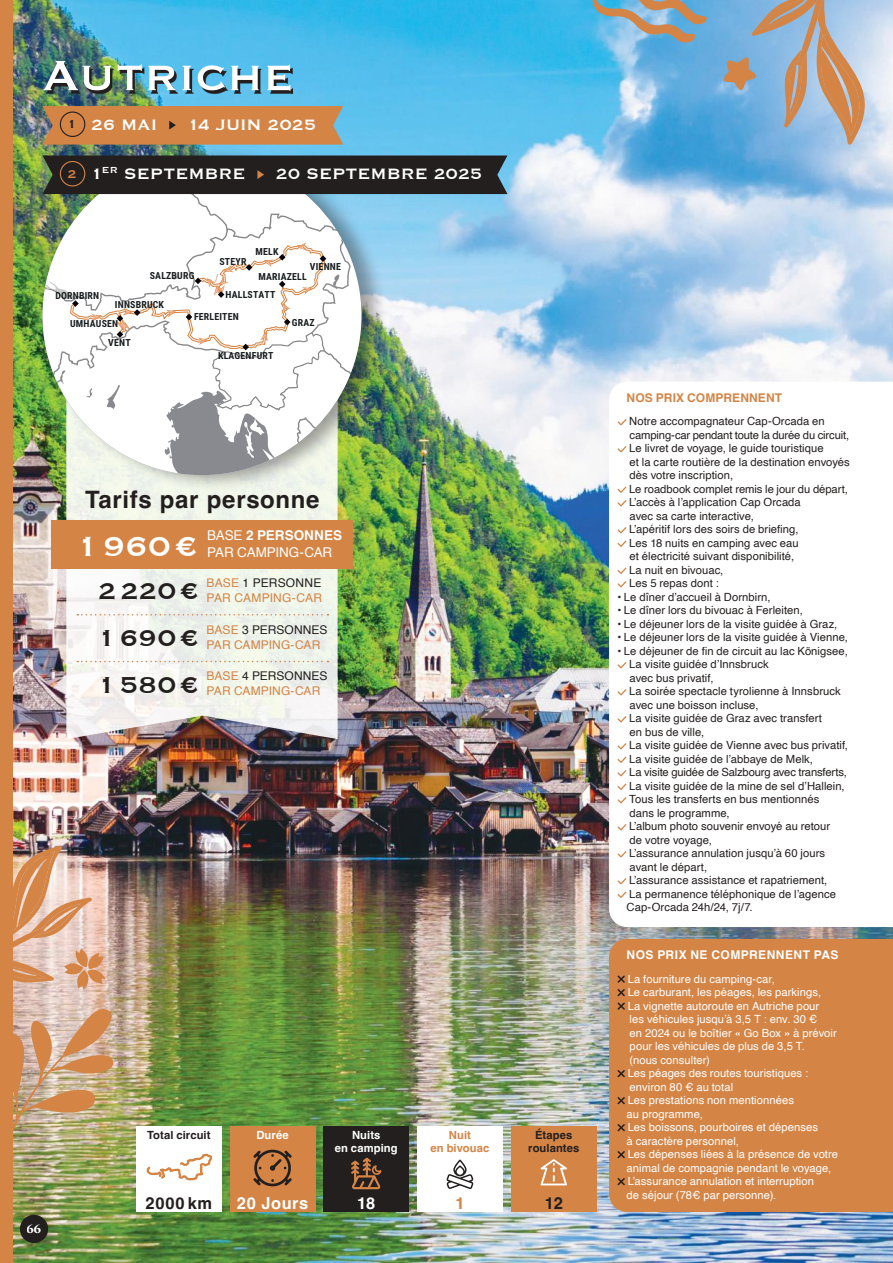
<style>
.page{position:relative;width:893px;height:1263px;background:#fff}
.page>*{position:absolute;margin:0;border:0;box-sizing:border-box;transform-origin:0 0}
.t1{font:55.5px "Copperplate";letter-spacing:-.005em;color:#fff}
.t2{font:36px "Copperplate";color:#fff}
.t3{font:30px "Copperplate";letter-spacing:.025em;color:#241f1f}
.t4{font:700 24px "Helvetica";letter-spacing:.03em;color:#241f1f}
.t5{font:19.5px "Copperplate";letter-spacing:.005em;color:#fff}
.t6{font:700 16.5px "Helvetica";letter-spacing:.03em;color:#fff}
.t7{font:700 16.5px "Helvetica";letter-spacing:.045em;color:#241f1f}
.t8{font:700 16.5px "Helvetica";color:#d48445}
.t9{font:13.5px/16.5px "Helvetica";letter-spacing:-.005em;color:#fff}
.t10{font:12px/15px "Helvetica";letter-spacing:.005em;color:#d48445}
.t11{font:700 12px "Helvetica";letter-spacing:.04em;color:#fff}
.t12{font:700 12px "Helvetica";letter-spacing:.01em;color:#d48445}
.t13{font:11.25px/13.5px "Helvetica";letter-spacing:.005em;color:#241f1f}
.t14{font:11.25px/13.5px "Helvetica";letter-spacing:.005em;color:#fff}
.t15{font:700 11.25px/13.5px "Helvetica";letter-spacing:.005em;color:#241f1f;text-align:center}
.t16{font:700 11.25px/13.5px "Helvetica";letter-spacing:.01em;color:#fff;text-align:center}
.t17{font:700 11.25px/13.5px "Helvetica";letter-spacing:.005em;color:#d48445;text-align:center}
.t18{font:700 11.25px "Trajan Pro 3";color:#fff}
.t19{font:700 9.75px/19px "Roboto Condensed";letter-spacing:.02em;color:#191e1f}
.s1{font-size:15px;color:#241f1f}
.s2{font-size:15px;color:#d48445}
.s3{font-weight:700}
.s4{color:#241f1f}
</style>
<div class="page">
<img style="left:13px;top:0;width:880px;height:1263px">
<img style="left:13px;top:1007px;width:110px;height:142px">
<svg style="left:13px;top:845px;width:92px;height:145px;background:#d9ae94"></svg>
<svg style="left:723px;top:0;width:146px;height:145px;background:#9fadb9"></svg>
<svg style="left:592px;top:0;width:115px;height:44px;background:#8ca9b5"></svg>
<img style="left:46px;top:64px;width:247px;height:30px">
<div style="left:20px;top:1215px;width:28px;height:28px;background:#241f1f;border-radius:50%"></div>
<div style="left:0;top:0;width:13px;height:1263px;background:#d48445"></div>
<svg style="left:66px;top:492px;width:272px;height:247px;fill:#f1f5eb"></svg>
<div style="left:41px;top:145px;width:347px;height:347px;background:#241f1f;opacity:.41"></div>
<svg style="left:43px;top:194px;width:318px;height:49px"></svg>
<svg style="left:43px;top:243px;width:318px;height:232px"></svg>
<div style="left:51px;top:520px;width:302px;height:49px;background:#d48445"></div>
<svg style="left:77px;top:614px;width:251px;height:1px"></svg>
<svg style="left:77px;top:661px;width:251px;height:1px"></svg>
<svg style="left:609px;top:382px;width:284px;height:545px"></svg>
<svg style="left:617px;top:419px;width:9px;height:6px"></svg>
<svg style="left:617px;top:446px;width:9px;height:6px"></svg>
<svg style="left:617px;top:486px;width:9px;height:7px"></svg>
<svg style="left:617px;top:500px;width:9px;height:6px"></svg>
<svg style="left:617px;top:527px;width:9px;height:6px"></svg>
<svg style="left:617px;top:540px;width:9px;height:7px"></svg>
<svg style="left:617px;top:567px;width:9px;height:7px"></svg>
<svg style="left:617px;top:581px;width:9px;height:6px"></svg>
<svg style="left:617px;top:662px;width:9px;height:6px"></svg>
<svg style="left:617px;top:689px;width:9px;height:6px"></svg>
<svg style="left:617px;top:716px;width:9px;height:6px"></svg>
<svg style="left:617px;top:743px;width:9px;height:6px"></svg>
<svg style="left:617px;top:756px;width:9px;height:7px"></svg>
<svg style="left:617px;top:770px;width:9px;height:6px"></svg>
<svg style="left:617px;top:783px;width:9px;height:7px"></svg>
<svg style="left:617px;top:797px;width:9px;height:6px"></svg>
<svg style="left:617px;top:824px;width:9px;height:6px"></svg>
<svg style="left:617px;top:851px;width:9px;height:6px"></svg>
<svg style="left:617px;top:878px;width:9px;height:6px"></svg>
<svg style="left:617px;top:891px;width:9px;height:7px"></svg>
<div style="left:609px;top:939px;width:284px;height:273px;background:#d48445"></div>
<svg style="left:617px;top:975px;width:8px;height:8px"></svg>
<svg style="left:617px;top:989px;width:8px;height:7px"></svg>
<svg style="left:617px;top:1002px;width:8px;height:8px"></svg>
<svg style="left:617px;top:1070px;width:8px;height:7px"></svg>
<svg style="left:617px;top:1097px;width:8px;height:7px"></svg>
<svg style="left:617px;top:1124px;width:8px;height:7px"></svg>
<svg style="left:617px;top:1151px;width:8px;height:7px"></svg>
<svg style="left:617px;top:1178px;width:8px;height:7px"></svg>
<div style="left:323px;top:1126px;width:86px;height:86px;background:#241f1f"></div>
<svg style="left:351px;top:1158px;width:30px;height:31px"></svg>
<div style="left:230px;top:1126px;width:85px;height:86px;background:#d48445"></div>
<svg style="left:253px;top:1149px;width:39px;height:38px"></svg>
<div style="left:136px;top:1126px;width:86px;height:86px;background:#fff"></div>
<div style="left:511px;top:1126px;width:86px;height:86px;background:#d48445"></div>
<svg style="left:541px;top:1159px;width:26px;height:26px"></svg>
<div style="left:417px;top:1126px;width:86px;height:86px;background:#fff"></div>
<svg style="left:447px;top:1159px;width:26px;height:30px"></svg>
<svg style="left:146px;top:1153px;width:67px;height:28px"></svg>
<svg style="left:43px;top:106px;width:300px;height:39px;background:#cd8449"></svg>
<div style="left:43px;top:155px;width:464px;height:39px;background:#241f1f"></div>
<h1 class="t1" style="left:43px;top:39px;width:253px">Autriche</h1>
<h3 class="t5" style="left:67px;top:112px;width:91px"><span class="s1">1</span> 26 MAI</h3>
<h3 class="t5" style="left:188px;top:112px;width:130px">14 JUIN 2025</h3>
<h3 class="t5" style="left:67px;top:161px;width:180px"><span class="s2">2</span> 1<sup>ER</sup> SEPTEMBRE</h3>
<h3 class="t5" style="left:276px;top:161px;width:208px">20 SEPTEMBRE 2025</h3>
<p class="t19" style="left:256px;top:242px;width:24px">MELK</p>
<p class="t19" style="left:219px;top:251px;width:28px">STEYR</p>
<p class="t19" style="left:225px;top:285px;width:51px">HALLSTATT</p>
<p class="t19" style="left:310px;top:257px;width:32px">VIENNE</p>
<p class="t19" style="left:150px;top:266px;width:46px">SALZBURG</p>
<p class="t19" style="left:259px;top:267px;width:50px">MARIAZELL</p>
<p class="t19" style="left:55px;top:286px;width:45px">DORNBIRN</p>
<p class="t19" style="left:108px;top:314px;width:24px;text-indent:-38px">UMHAUSEN<br>VENT</p>
<p class="t19" style="left:115px;top:294px;width:51px">INNSBRUCK</p>
<p class="t19" style="left:194px;top:307px;width:46px">FERLEITEN</p>
<p class="t19" style="left:218px;top:346px;width:57px">KLAGENFURT</p>
<p class="t19" style="left:292px;top:312px;width:24px">GRAZ</p>
<h3 class="t4" style="left:85px;top:485px;width:236px">Tarifs par personne</h3>
<h2 class="t2" style="left:77px;top:522px;width:122px">1960€</h2>
<p class="t9" style="left:207px;top:528px;width:136px">BASE <span class="s3">2 PERSONNES<br></span>PAR CAMPING-CAR</p>
<h3 class="t3" style="left:98px;top:571px;width:101px">2220€</h3>
<p class="t10" style="left:207px;top:575px;width:117px">BASE <span class="s4">1 PERSONNE<br></span>PAR CAMPING-CAR</p>
<h3 class="t3" style="left:98px;top:618px;width:102px">1690€</h3>
<p class="t10" style="left:207px;top:622px;width:122px">BASE <span class="s4">3 PERSONNES<br></span>PAR CAMPING-CAR</p>
<h3 class="t3" style="left:98px;top:665px;width:102px">1580€</h3>
<p class="t10" style="left:207px;top:669px;width:122px">BASE <span class="s4">4 PERSONNES<br></span>PAR CAMPING-CAR</p>
<p class="t18" style="left:27px;top:1221px;width:16px">66</p>
<p class="t15" style="left:147px;top:1129px;width:65px">Total circuit</p>
<h3 class="t7" style="left:145px;top:1193px;width:68px">2000 km</h3>
<p class="t16" style="left:256px;top:1129px;width:34px">Durée</p>
<h3 class="t6" style="left:237px;top:1193px;width:73px">20 Jours</h3>
<p class="t16" style="left:335px;top:1129px;width:64px">Nuits<br>en camping</p>
<h3 class="t6" style="left:357px;top:1193px;width:20px">18</h3>
<p class="t17" style="left:431px;top:1129px;width:60px">Nuit<br>en bivouac</p>
<h3 class="t8" style="left:455px;top:1193px;width:11px">1</h3>
<p class="t15" style="left:528px;top:1129px;width:53px">Étapes roulantes</p>
<h3 class="t7" style="left:545px;top:1193px;width:20px">12</h3>
<p class="t12" style="left:627px;top:391px;width:157px">NOS PRIX COMPRENNENT</p>
<p class="t13" style="left:629px;top:415px;width:222px">Notre accompagnateur Cap-Orcada en camping-car pendant toute la durée du circuit, Le livret de voyage, le guide touristique<br>et la carte routière de la destination envoyés dès votre inscription,<br>Le roadbook complet remis le jour du départ, L’accès à l’application Cap Orcada<br>avec sa carte interactive,<br>L’apéritif lors des soirs de briefing,<br>Les 18 nuits en camping avec eau<br>et électricité suivant disponibilité,<br>La nuit en bivouac,<br>Les 5 repas dont :</p>
<p class="t13" style="left:618px;top:591px;width:155px">• Le dîner d’accueil à Dornbirn,</p>
<p class="t13" style="left:618px;top:604px;width:187px">• Le dîner lors du bivouac à Ferleiten,</p>
<p class="t13" style="left:618px;top:618px;width:221px">• Le déjeuner lors de la visite guidée à Graz,</p>
<p class="t13" style="left:618px;top:631px;width:232px">• Le déjeuner lors de la visite guidée à Vienne,</p>
<p class="t13" style="left:627px;top:645px;width:223px;text-indent:-9px">• Le déjeuner de fin de circuit au lac Königsee, La visite guidée d’Innsbruck<br>avec bus privatif,<br>La soirée spectacle tyrolienne à Innsbruck avec une boisson incluse,<br>La visite guidée de Graz avec transfert<br>en bus de ville,<br>La visite guidée de Vienne avec bus privatif, La visite guidée de l’abbaye de Melk,<br>La visite guidée de Salzbourg avec transferts, La visite guidée de la mine de sel d’Hallein, Tous les transferts en bus mentionnés<br>dans le programme,<br>L’album photo souvenir envoyé au retour<br>de votre voyage,<br>L’assurance annulation jusqu’à 60 jours avant le départ,<br>L’assurance assistance et rapatriement,<br>La permanence téléphonique de l’agence Cap-Orcada 24h/24, 7j/7.</p>
<p class="t11" style="left:627px;top:948px;width:213px">NOS PRIX NE COMPRENNENT PAS</p>
<p class="t14" style="left:627px;top:972px;width:213px">La fourniture du camping-car,<br>Le carburant, les péages, les parkings,<br>La vignette autoroute en Autriche pour<br>les véhicules jusqu’à 3,5 T : env. 30 €<br>en 2024 ou le boîtier « Go Box » à prévoir pour les véhicules de plus de 3,5 T.<br>(nous consulter)<br>Les péages des routes touristiques : environ 80 € au total<br>Les prestations non mentionnées<br>au programme,<br>Les boissons, pourboires et dépenses<br>à caractère personnel,<br>Les dépenses liées à la présence de votre animal de compagnie pendant le voyage,<br>L’assurance annulation et interruption<br>de séjour (78€ par personne).</p>
</div>
